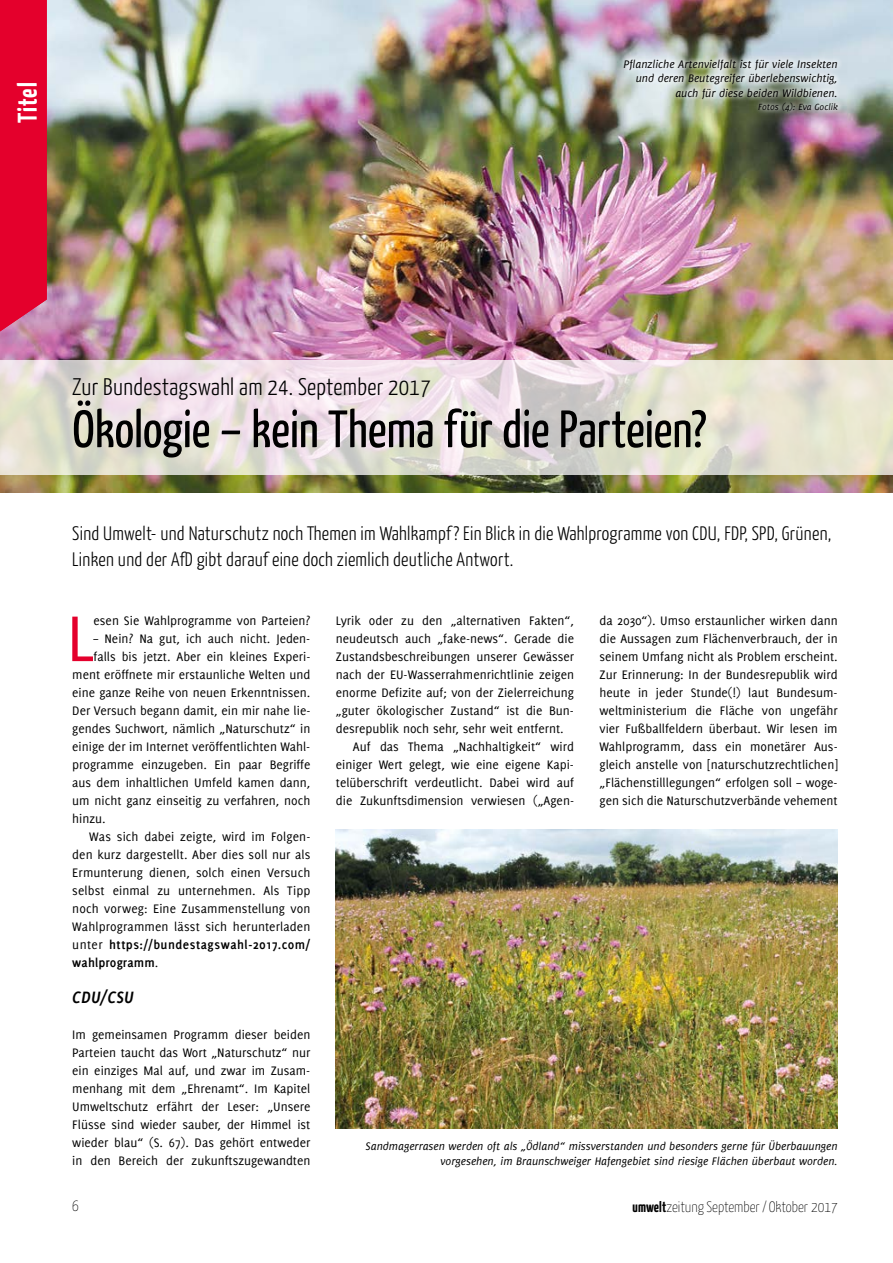
<style>
.page{position:relative;width:893px;height:1263px;background:#fff}
.page>*{position:absolute;margin:0;border:0;box-sizing:border-box;transform-origin:0 0}
.t1{font:70.65px "Delicious";color:#e4002c}
.t2{font:52.5px "Yanone Kaffeesatz";color:#000}
.t3{font:700 27px "Yanone Kaffeesatz";letter-spacing:.04em;color:#fff}
.t4{font:300 24px "Yanone Kaffeesatz";letter-spacing:.015em;color:#000}
.t5{font:300 19.5px/25.5px "Yanone Kaffeesatz";letter-spacing:.015em;color:#000}
.t6{font:italic 700 18px "Delicious";color:#000}
.t7{font:100 15px "Yanone Kaffeesatz";color:#000}
.t8{font:13.5px/18px "Delicious";color:#000;text-align:justify}
.t9{font:700 13.5px "Delicious";letter-spacing:.03em;color:#000}
.t10{font:700 13.5px "Delicious";letter-spacing:.01em;color:#000}
.t11{font:italic 12px/14.4px "Delicious";color:#000;text-align:right}
.t12{font:italic 9.75px "Delicious";color:#000}
.s1{font-weight:400}
.s2{font-weight:700}
</style>
<div class="page">
<img style="left:0;top:0;width:893px;height:493px">
<svg style="left:0;top:360px;width:893px;height:114px;background:#e5ded8"></svg>
<img style="left:617px;top:52px;width:228px;height:67px">
<img style="left:336px;top:829px;width:502px;height:299px">
<svg style="left:0;top:0;width:47px;height:340px;background:#e10a35"></svg>
<h3 class="t3" style="left:11px;top:123px;width:42px;rotate:-90deg">Titel</h3>
<p class="t11" style="left:624px;top:57px;width:216px">Pflanzliche Artenvielfalt ist für viele Insekten und deren Beutegreifer überlebenswichtig, auch für diese beiden Wildbienen.</p>
<p class="t12" style="left:758px;top:101px;width:81px">Fotos (4): Eva Goclik</p>
<h3 class="t4" style="left:72px;top:372px;width:360px">Zur Bundestagswahl am 24. September 2017</h3>
<h2 class="t2" style="left:72px;top:397px;width:636px">Ökologie – kein Thema für die Parteien?</h2>
<h3 class="t5" style="left:72px;top:520px;width:760px">Sind Umwelt- und Naturschutz noch Themen im Wahlkampf ? Ein Blick in die Wahlprogramme von CDU, FDP, SPD, Grünen,<br>Linken und der AfD gibt darauf eine doch ziemlich deutliche Antwort.</h3>
<h1 class="t1" style="left:67px;top:598px;width:28px">L</h1>
<p class="t8" style="left:94px;top:611px;width:218px">esen Sie Wahlprogramme von Parteien?</p>
<p class="t8" style="left:94px;top:629px;width:218px">– Nein? Na gut, ich auch nicht. Jeden-</p>
<p class="t8" style="left:94px;top:647px;width:218px">falls bis jetzt. Aber ein kleines Experi-</p>
<p class="t8" style="left:72px;top:665px;width:240px">ment eröffnete mir erstaunliche Welten und</p>
<p class="t8" style="left:72px;top:683px;width:240px">eine ganze Reihe von neuen Erkenntnissen.</p>
<p class="t8" style="left:72px;top:701px;width:240px">Der Versuch begann damit, ein mir nahe lie-</p>
<p class="t8" style="left:72px;top:719px;width:240px">gendes Suchwort, nämlich „Naturschutz“ in</p>
<p class="t8" style="left:72px;top:737px;width:240px">einige der im Internet veröffentlichten Wahl-</p>
<p class="t8" style="left:72px;top:755px;width:240px">programme einzugeben. Ein paar Begriffe</p>
<p class="t8" style="left:72px;top:773px;width:240px">aus dem inhaltlichen Umfeld kamen dann,</p>
<p class="t8" style="left:72px;top:791px;width:240px">um nicht ganz einseitig zu verfahren, noch</p>
<p class="t8" style="left:72px;top:809px;width:35px">hinzu.</p>
<p class="t8" style="left:89px;top:827px;width:223px">Was sich dabei zeigte, wird im Folgen-</p>
<p class="t8" style="left:72px;top:845px;width:240px">den kurz dargestellt. Aber dies soll nur als</p>
<p class="t8" style="left:72px;top:863px;width:240px">Ermunterung dienen, solch einen Versuch</p>
<p class="t8" style="left:72px;top:881px;width:240px">selbst einmal zu unternehmen. Als Tipp</p>
<p class="t8" style="left:72px;top:899px;width:240px">noch vorweg: Eine Zusammenstellung von</p>
<p class="t8" style="left:72px;top:917px;width:240px">Wahlprogrammen lässt sich herunterladen</p>
<p class="t9" style="left:72px;top:937px;width:240px"><span class="s1">unter</span> https://bundestagswahl-2017.com/</p>
<p class="t10" style="left:72px;top:955px;width:88px">wahlprogramm<span class="s1">.</span></p>
<h3 class="t6" style="left:72px;top:987px;width:63px">CDU/CSU</h3>
<p class="t8" style="left:72px;top:1025px;width:240px">Im gemeinsamen Programm dieser beiden Parteien taucht das Wort „Naturschutz“ nur ein einziges Mal auf, und zwar im Zusam&shy;menhang mit dem „Ehrenamt“. Im Kapitel Umweltschutz erfährt der Leser: „Unsere Flüsse sind wieder sauber, der Himmel ist wieder blau“ (S. 67). Das gehört entweder in den Bereich der zukunftszugewandten</p>
<p class="t8" style="left:336px;top:611px;width:240px">Lyrik oder zu den „alternativen Fakten“,</p>
<p class="t8" style="left:336px;top:629px;width:240px">neudeutsch auch „fake-news“. Gerade die</p>
<p class="t8" style="left:336px;top:647px;width:240px">Zustandsbeschreibungen unserer Gewässer</p>
<p class="t8" style="left:336px;top:665px;width:240px">nach der EU-Wasserrahmenrichtlinie zeigen</p>
<p class="t8" style="left:336px;top:683px;width:240px">enorme Defizite auf; von der Zielerreichung</p>
<p class="t8" style="left:336px;top:701px;width:240px">„guter ökologischer Zustand“ ist die Bun-</p>
<p class="t8" style="left:336px;top:719px;width:229px">desrepublik noch sehr, sehr weit entfernt.</p>
<p class="t8" style="left:353px;top:737px;width:223px">Auf das Thema „Nachhaltigkeit“ wird</p>
<p class="t8" style="left:336px;top:755px;width:240px">einiger Wert gelegt, wie eine eigene Kapi-</p>
<p class="t8" style="left:336px;top:773px;width:240px">telüberschrift verdeutlicht. Dabei wird auf</p>
<p class="t8" style="left:336px;top:791px;width:240px">die Zukunftsdimension verwiesen („Agen-</p>
<p class="t8" style="left:600px;top:611px;width:240px">da 2030“). Umso erstaunlicher wirken dann die Aussagen zum Flächenverbrauch, der in seinem Umfang nicht als Problem erscheint.<br>Zur Erinnerung: In der Bundesrepublik wird heute in jeder Stunde(!) laut Bundesum&shy;weltministerium die Fläche von ungefähr vier Fußballfeldern überbaut. Wir lesen im Wahlprogramm, dass ein monetärer Aus&shy;gleich anstelle von [naturschutzrechtlichen] „Flächenstilllegungen“ erfolgen soll – woge&shy;gen sich die Naturschutzverbände vehement</p>
<p class="t11" style="left:366px;top:1139px;width:474px">Sandmagerrasen werden oft als „Ödland“ missverstanden und besonders gerne für Überbauungen vorgesehen, im Braunschweiger Hafengebiet sind riesige Flächen überbaut worden.</p>
<p class="t7" style="left:72px;top:1196px;width:8px">6</p>
<p class="t7" style="left:633px;top:1197px;width:207px"><span class="s2">umwelt</span>zeitung September / Oktober 2017</p>
</div>
